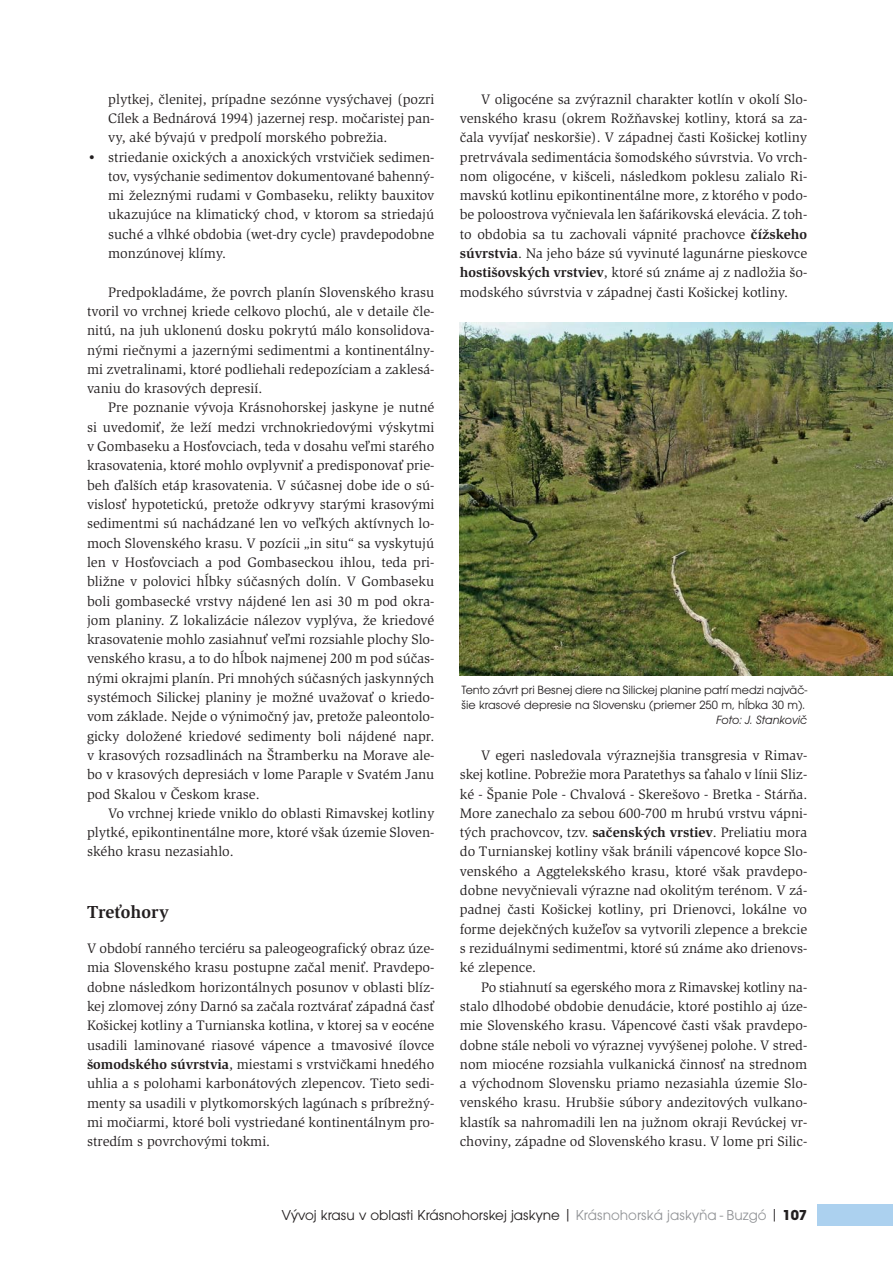
<style>
.page{position:relative;width:893px;height:1263px;background:#fff}
.page>*{position:absolute;margin:0;border:0;box-sizing:border-box;transform-origin:0 0}
.t1{font:700 18px "Slimbach Itc TCE";color:#231f20}
.t2{font:15px "Avant Gar Got Itc TCE";color:#231f20}
.t3{font:14.25px/19.4px "Slimbach Itc TCE";color:#231f20;text-align:justify}
.t4{font:12.45px/15px "Avant Gar Got Itc TCE";letter-spacing:-.005em;color:#231f20}
.t5{font:12.45px "Avant Gar Got Itc TCE Book Obli";color:#231f20}
.s1{font-weight:700}
.s2{color:#939598}
</style>
<div class="page">
<div style="left:817px;top:1205px;width:75px;height:21px;background:#acd1ef"></div>
<img style="left:460px;top:323px;width:432px;height:352px">
<p class="t3" style="left:108px;top:90px;width:327px">plytkej, členitej, prípadne sezónne vysýchavej (pozri Cílek a Bednárová 1994) jazernej resp. močaristej pan&shy;vy, aké bývajú v predpolí morského pobrežia.</p>
<p class="t3" style="left:108px;top:148px;width:327px;text-indent:-21px">• striedanie oxických a anoxických vrstvičiek sedimen&shy;tov, vysýchanie sedimentov dokumentované bahenný&shy;mi železnými rudami v Gombaseku, relikty bauxitov ukazujúce na klimatický chod, v ktorom sa striedajú suché a vlhké obdobia (wet-dry cycle) pravdepodobne monzúnovej klímy.</p>
<p class="t3" style="left:87px;top:283px;width:349px;text-indent:21px">Predpokladáme, že povrch planín Slovenského krasu tvoril vo vrchnej kriede celkovo plochú, ale v detaile čle&shy;nitú, na juh uklonenú dosku pokrytú málo konsolidova&shy;nými riečnymi a jazernými sedimentmi a kontinentálny&shy;mi zvetralinami, ktoré podliehali redepozíciam a zaklesá&shy;vaniu do krasových depresií.</p>
<p class="t3" style="left:87px;top:399px;width:349px;text-indent:21px">Pre poznanie vývoja Krásnohorskej jaskyne je nutné si uvedomiť, že leží medzi vrchnokriedovými výskytmi v Gombaseku a Hosťovciach, teda v dosahu veľmi starého krasovatenia, ktoré mohlo ovplyvniť a predisponovať prie&shy;beh ďalších etáp krasovatenia. V súčasnej dobe ide o sú&shy;vislosť hypotetickú, pretože odkryvy starými krasovými sedimentmi sú nachádzané len vo veľkých aktívnych lo&shy;moch Slovenského krasu. V pozícii „in situ“ sa vyskytujú len v Hosťovciach a pod Gombaseckou ihlou, teda pri&shy;bližne v polovici hĺbky súčasných dolín. V Gombaseku boli gombasecké vrstvy nájdené len asi 30 m pod okra&shy;jom planiny. Z lokalizácie nálezov vyplýva, že kriedové krasovatenie mohlo zasiahnuť veľmi rozsiahle plochy Slo&shy;venského krasu, a to do hĺbok najmenej 200 m pod súčas&shy;nými okrajmi planín. Pri mnohých súčasných jaskynných systémoch Silickej planiny je možné uvažovať o kriedo&shy;vom základe. Nejde o výnimočný jav, pretože paleontolo&shy;gicky doložené kriedové sedimenty boli nájdené napr. v krasových rozsadlinách na Štramberku na Morave ale&shy;bo v krasových depresiách v lome Paraple v Svatém Janu pod Skalou v Českom krase.</p>
<p class="t3" style="left:87px;top:805px;width:349px;text-indent:21px">Vo vrchnej kriede vniklo do oblasti Rimavskej kotliny plytké, epikontinentálne more, ktoré však územie Sloven&shy;ského krasu nezasiahlo.</p>
<p class="t1" style="left:87px;top:905px;width:83px">Treťohory</p>
<p class="t3" style="left:87px;top:940px;width:349px">V období ranného terciéru sa paleogeografický obraz úze&shy;mia Slovenského krasu postupne začal meniť. Pravdepo&shy;dobne následkom horizontálnych posunov v oblasti blíz&shy;kej zlomovej zóny Darnó sa začala roztvárať západná časť Košickej kotliny a Turnianska kotlina, v ktorej sa v eocéne usadili laminované riasové vápence a tmavosivé ílovce <span class="s1">šomodského súvrstvia</span>, miestami s vrstvičkami hnedého uhlia a s polohami karbonátových zlepencov. Tieto sedi&shy;menty sa usadili v plytkomorských lagúnach s príbrežný&shy;mi močiarmi, ktoré boli vystriedané kontinentálnym pro&shy;stredím s povrchovými tokmi.</p>
<p class="t3" style="left:460px;top:90px;width:349px;text-indent:21px">V oligocéne sa zvýraznil charakter kotlín v okolí Slo&shy;venského krasu (okrem Rožňavskej kotliny, ktorá sa za&shy;čala vyvíjať neskoršie). V západnej časti Košickej kotliny pretrvávala sedimentácia šomodského súvrstvia. Vo vrch&shy;nom oligocéne, v kišceli, následkom poklesu zalialo Ri&shy;mavskú kotlinu epikontinentálne more, z ktorého v podo&shy;be poloostrova vyčnievala len šafárikovská elevácia. Z toh&shy;to obdobia sa tu zachovali vápnité prachovce <span class="s1">čížskeho súvrstvia</span>. Na jeho báze sú vyvinuté lagunárne pieskovce <span class="s1">hostišovských vrstviev</span>, ktoré sú známe aj z nadložia šo&shy;modského súvrstvia v západnej časti Košickej kotliny.</p>
<p class="t4" style="left:461px;top:683px;width:347px">Tento závrt pri Besnej diere na Silickej planine patrí medzi najväč&shy;šie krasové depresie na Slovensku (priemer 250 m, hĺbka 30 m).</p>
<p class="t5" style="left:716px;top:715px;width:93px">Foto: J. Stankovič</p>
<p class="t3" style="left:460px;top:747px;width:349px;text-indent:21px">V egeri nasledovala výraznejšia transgresia v Rimav&shy;skej kotline. Pobrežie mora Paratethys sa ťahalo v línii Sliz&shy;ké - Španie Pole - Chvalová - Skerešovo - Bretka - Stárňa.<br>More zanechalo za sebou 600-700 m hrubú vrstvu vápni&shy;tých prachovcov, tzv. <span class="s1">sačenských vrstiev</span>. Preliatiu mora do Turnianskej kotliny však bránili vápencové kopce Slo&shy;venského a Aggtelekského krasu, ktoré však pravdepo&shy;dobne nevyčnievali výrazne nad okolitým terénom. V zá&shy;padnej časti Košickej kotliny, pri Drienovci, lokálne vo forme dejekčných kužeľov sa vytvorili zlepence a brekcie s reziduálnymi sedimentmi, ktoré sú známe ako drienovs&shy;ké zlepence.</p>
<p class="t3" style="left:460px;top:978px;width:349px;text-indent:21px">Po stiahnutí sa egerského mora z Rimavskej kotliny na&shy;stalo dlhodobé obdobie denudácie, ktoré postihlo aj úze&shy;mie Slovenského krasu. Vápencové časti však pravdepo&shy;dobne stále neboli vo výraznej vyvýšenej polohe. V stred&shy;nom miocéne rozsiahla vulkanická činnosť na strednom a východnom Slovensku priamo nezasiahla územie Slo&shy;venského krasu. Hrubšie súbory andezitových vulkano&shy;klastík sa nahromadili len na južnom okraji Revúckej vr&shy;choviny, západne od Slovenského krasu. V lome pri Silic-</p>
<p class="t2" style="left:282px;top:1209px;width:527px">Vývoj krasu v oblasti Krásnohorskej jaskyne | <span class="s2">Krásnohorská jaskyňa - Buzgó</span> | <span class="s1">107</span></p>
</div>
